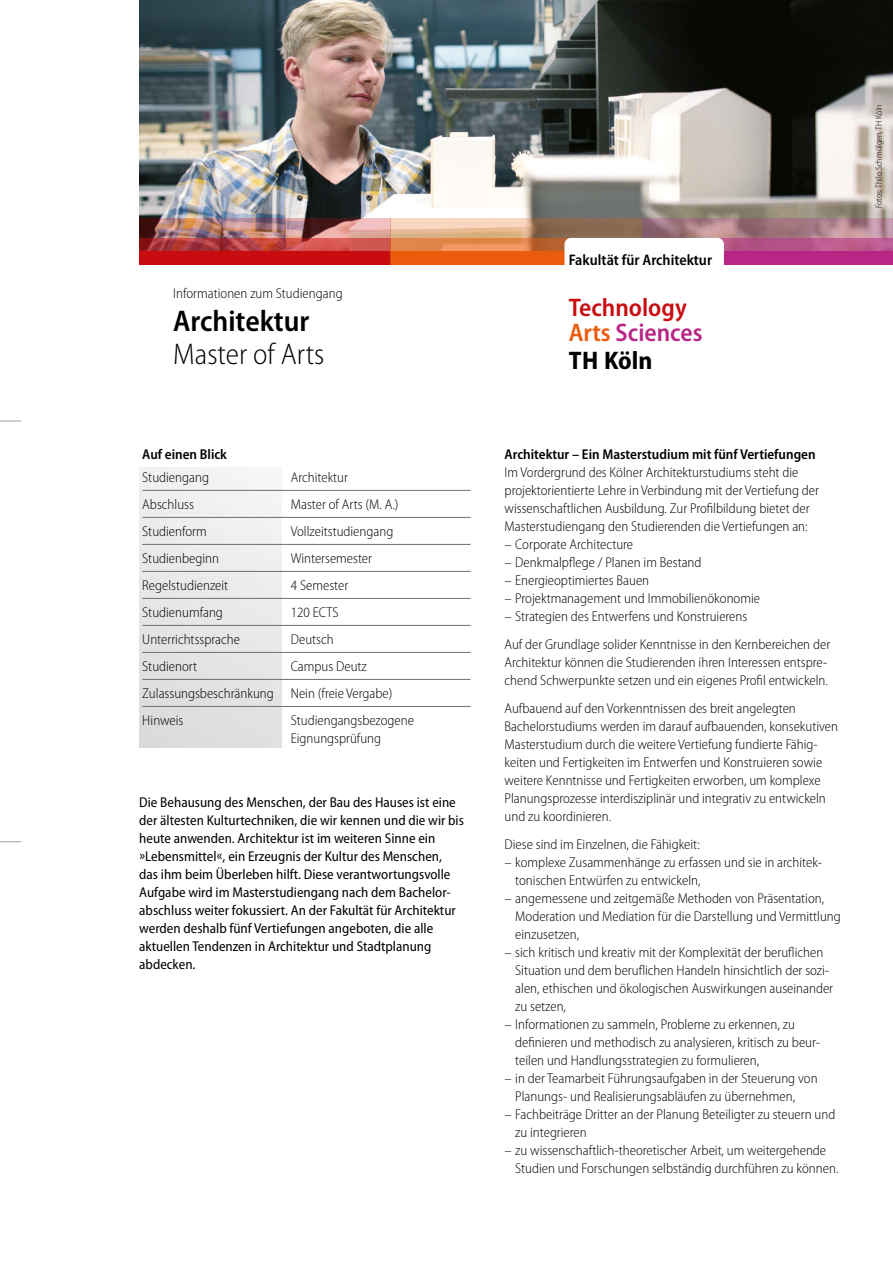
<style>
.page{position:relative;width:893px;height:1263px;background:#fff}
.page>*{position:absolute;margin:0;border:0;box-sizing:border-box;transform-origin:0 0}
.t1{font:300 semi-condensed 30px "Myriad Pro";color:#000}
.t2{font:600 semi-condensed 30px "Myriad Pro";color:#000}
.t3{font:600 semi-condensed 25.5px/25.5px "Myriad Pro";color:#c90c0f}
.t4{font:700 semi-condensed 25.5px "Myriad Pro";color:#000}
.t5{font:600 semi-condensed 15.3px "Myriad Pro";color:#000}
.t6{font:300 semi-condensed 14.25px/18px "Myriad Pro";color:#000}
.t7{font:semi-condensed 14.25px/18px "Myriad Pro";color:#000}
.t8{font:600 semi-condensed 14.25px "Myriad Pro";color:#000}
.t9{font:300 semi-condensed 9px "Myriad Pro";color:#000}
.s1{color:#ea5b0b}
.s2{color:#b82585}
</style>
<div class="page">
<img style="left:139px;top:0;width:754px;height:218px">
<svg style="left:391px;top:218px;width:251px;height:20px;background:#c09c80"></svg>
<img style="left:139px;top:218px;width:252px;height:46px">
<svg style="left:391px;top:238px;width:177px;height:26px;background:#e36e2a"></svg>
<svg style="left:642px;top:218px;width:251px;height:46px;background:#af6087"></svg>
<svg style="left:0;top:421px;width:21px;height:1px"></svg>
<svg style="left:0;top:841px;width:21px;height:1px"></svg>
<div style="left:139px;top:467px;width:143px;height:280px;background:#e8e8e8"></div>
<hr style="left:142px;top:490px;width:329px;height:1px;background:#706f6f">
<hr style="left:142px;top:517px;width:329px;height:1px;background:#706f6f">
<hr style="left:142px;top:544px;width:329px;height:1px;background:#706f6f">
<hr style="left:142px;top:571px;width:329px;height:1px;background:#706f6f">
<hr style="left:142px;top:598px;width:329px;height:1px;background:#706f6f">
<hr style="left:142px;top:625px;width:329px;height:1px;background:#706f6f">
<hr style="left:142px;top:652px;width:329px;height:1px;background:#706f6f">
<hr style="left:142px;top:679px;width:329px;height:1px;background:#706f6f">
<hr style="left:142px;top:706px;width:329px;height:1px;background:#706f6f">
<div style="left:564px;top:238px;width:160px;height:151px;background:#fff;border-radius:6px"></div>
<p class="t6" style="left:173px;top:284px;width:171px">Informationen zum Studiengang</p>
<h1 class="t2" style="left:173px;top:304px;width:138px">Architektur</h1>
<h1 class="t1" style="left:173px;top:337px;width:153px">Master of Arts</h1>
<p class="t8" style="left:142px;top:447px;width:86px">Auf einen Blick</p>
<p class="t6" style="left:142px;top:468px;width:68px">Studiengang</p>
<p class="t6" style="left:291px;top:468px;width:59px">Architektur</p>
<p class="t6" style="left:142px;top:495px;width:53px">Abschluss</p>
<p class="t6" style="left:291px;top:495px;width:109px">Master of Arts (M. A.)</p>
<p class="t6" style="left:142px;top:522px;width:66px">Studienform</p>
<p class="t6" style="left:291px;top:522px;width:104px">Vollzeitstudiengang</p>
<p class="t6" style="left:142px;top:549px;width:78px">Studienbeginn</p>
<p class="t6" style="left:291px;top:549px;width:83px">Wintersemester</p>
<p class="t6" style="left:142px;top:576px;width:87px">Regelstudienzeit</p>
<p class="t6" style="left:291px;top:576px;width:59px">4 Semester</p>
<p class="t6" style="left:142px;top:603px;width:82px">Studienumfang</p>
<p class="t6" style="left:291px;top:603px;width:49px">120 ECTS</p>
<p class="t6" style="left:142px;top:630px;width:99px">Unterrichtssprache</p>
<p class="t6" style="left:291px;top:630px;width:44px">Deutsch</p>
<p class="t6" style="left:142px;top:657px;width:56px">Studienort</p>
<p class="t6" style="left:142px;top:653px;width:252px;line-height:27px;text-indent:148px">Campus Deutz<br>Zulassungsbeschränkung Nein (freie Vergabe)<br>Hinweis</p>
<p class="t6" style="left:291px;top:711px;width:125px">Studiengangsbezogene<br>Eignungsprüfung</p>
<p class="t7" style="left:139px;top:793px;width:326px">Die Behausung des Menschen, der Bau des Hauses ist eine der ältesten Kulturtechniken, die wir kennen und die wir bis heute anwenden. Architektur ist im weiteren Sinne ein »Lebensmittel«, ein Erzeugnis der Kultur des Menschen, das ihm beim Überleben hilft. Diese verantwortungsvolle Aufgabe wird im Masterstudiengang nach dem Bachelor&shy;abschluss weiter fokussiert. An der Fakultät für Architektur werden deshalb fünf Vertiefungen angeboten, die alle aktuellen Tendenzen in Architektur und Stadtplanung abdecken.</p>
<p class="t5" style="left:569px;top:251px;width:145px">Fakultät für Architektur</p>
<h2 class="t3" style="left:569px;top:295px;width:135px">Technology<br><span class="s1">Arts</span> <span class="s2">Sciences</span></h2>
<h2 class="t4" style="left:569px;top:347px;width:85px">TH Köln</h2>
<p class="t8" style="left:505px;top:447px;width:312px">Architektur – Ein Masterstudium mit fünf Vertiefungen</p>
<p class="t6" style="left:505px;top:464px;width:316px">Im Vordergrund des Kölner Architekturstudiums steht die projektorientierte Lehre in Verbindung mit der Vertiefung der wissenschaftlichen Ausbildung. Zur Profilbildung bietet der Masterstudiengang den Studierenden die Vertiefungen an:</p>
<p class="t6" style="left:505px;top:536px;width:130px">– Corporate Architecture</p>
<p class="t6" style="left:505px;top:554px;width:198px">– Denkmalpflege / Planen im Bestand</p>
<p class="t6" style="left:505px;top:572px;width:146px">– Energieoptimiertes Bauen</p>
<p class="t6" style="left:505px;top:590px;width:257px">– Projektmanagement und Immobilienökonomie</p>
<p class="t6" style="left:505px;top:603px;width:327px;line-height:27.8px">– Strategien des Entwerfens und Konstruierens<br>Auf der Grundlage solider Kenntnisse in den Kernbereichen der</p>
<p class="t6" style="left:505px;top:654px;width:325px">Architektur können die Studierenden ihren Interessen entspre&shy;chend Schwerpunkte setzen und ein eigenes Profil entwickeln.</p>
<p class="t6" style="left:505px;top:699px;width:335px">Aufbauend auf den Vorkenntnissen des breit angelegten Bachelorstudiums werden im darauf aufbauenden, konsekutiven Masterstudium durch die weitere Vertiefung fundierte Fähig&shy;keiten und Fertigkeiten im Entwerfen und Konstruieren sowie weitere Kenntnisse und Fertigkeiten erworben, um komplexe Planungsprozesse interdisziplinär und integrativ zu entwickeln und zu koordinieren.</p>
<p class="t6" style="left:505px;top:835px;width:197px">Diese sind im Einzelnen, die Fähigkeit:</p>
<p class="t6" style="left:515px;top:853px;width:308px;text-indent:-11px">– komplexe Zusammenhänge zu erfassen und sie in architek&shy;tonischen Entwürfen zu entwickeln,</p>
<p class="t6" style="left:515px;top:889px;width:327px;text-indent:-11px">– angemessene und zeitgemäße Methoden von Präsentation,<br>Moderation und Mediation für die Darstellung und Vermittlung einzusetzen,</p>
<p class="t6" style="left:515px;top:943px;width:319px;text-indent:-11px">– sich kritisch und kreativ mit der Komplexität der beruflichen Situation und dem beruflichen Handeln hinsichtlich der sozi&shy;alen, ethischen und ökologischen Auswirkungen auseinander zu setzen,</p>
<p class="t6" style="left:515px;top:1015px;width:306px;text-indent:-11px">– Informationen zu sammeln, Probleme zu erkennen, zu definieren und methodisch zu analysieren, kritisch zu beur&shy;teilen und Handlungsstrategien zu formulieren,</p>
<p class="t6" style="left:515px;top:1069px;width:304px;text-indent:-11px">– in der Teamarbeit Führungsaufgaben in der Steuerung von<br>Planungs- und Realisierungsabläufen zu übernehmen,</p>
<p class="t6" style="left:515px;top:1105px;width:322px;text-indent:-11px">– Fachbeiträge Dritter an der Planung Beteiligter zu steuern und zu integrieren</p>
<p class="t6" style="left:515px;top:1141px;width:325px;text-indent:-11px">– zu wissenschaftlich-theoretischer Arbeit, um weitergehende<br>Studien und Forschungen selbständig durchführen zu können.</p>
<p class="t9" style="left:874px;top:208px;width:106px;rotate:-90deg">Fotos: Thilo Schmülgen, TH Köln</p>
</div>
